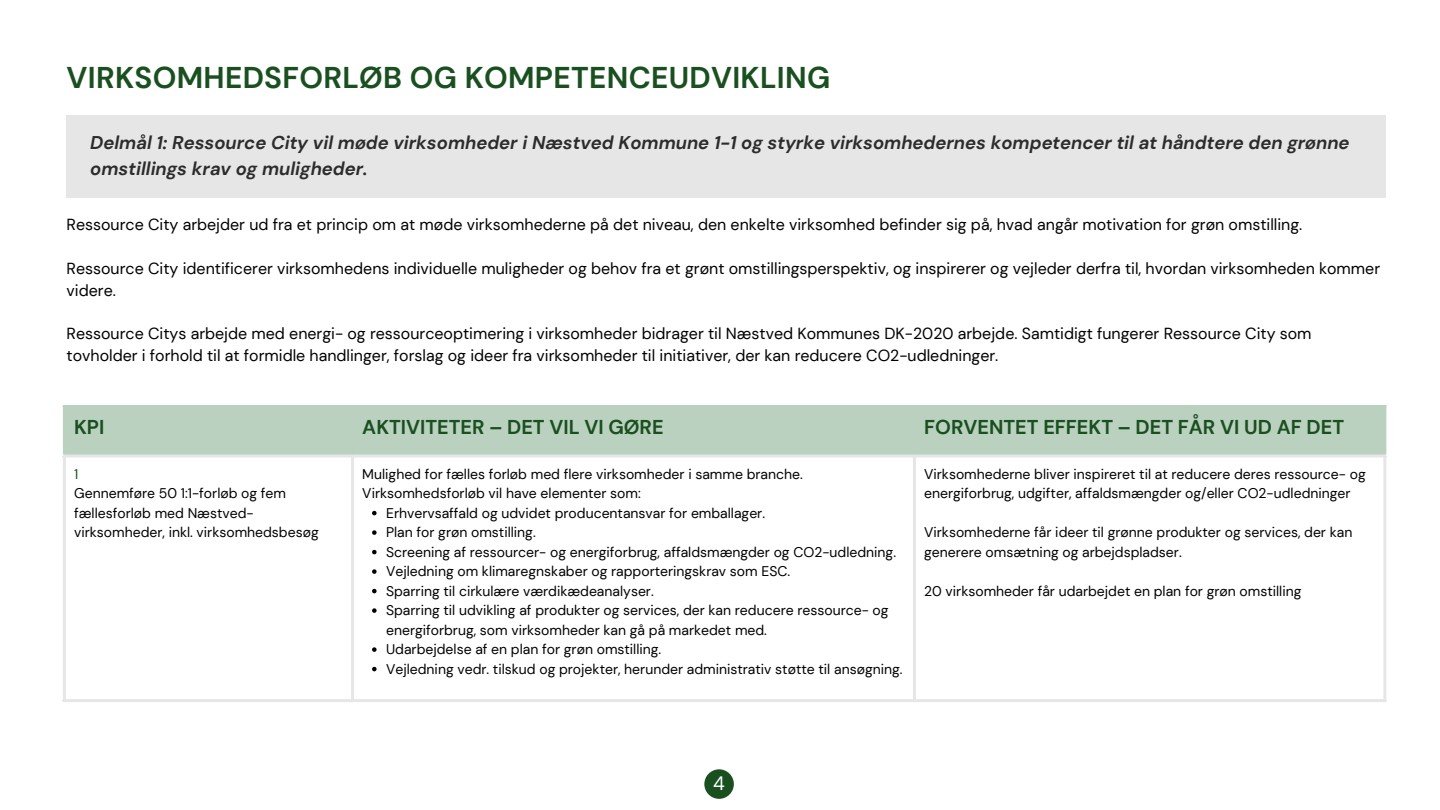
<style>
.page{position:relative;width:1440px;height:810px;background:#fff}
.page>*{position:absolute;margin:0;border:0;box-sizing:border-box;transform-origin:0 0}
.t1{font:700 30px "DM Sans";letter-spacing:.01em;color:#1a5020}
.t2{font:700 20px "DM Sans";color:#1a5020}
.t3{font:19.4px "DM Sans";color:#fff}
.t4{font:italic 700 18.5px/26.2px "DM Sans";color:#2c2c2c}
.t5{font:16px/21.8px "DM Sans";color:#000}
.t6{font:14px/19.5px "DM Sans";color:#000}
.t7{font:14px "DM Sans";color:#1a5020}
</style>
<div class="page">
<div style="left:66px;top:408px;width:1317px;height:46px;background:#bbd1c0"></div>
<svg style="left:372px;top:511px;width:5px;height:4px"></svg>
<svg style="left:372px;top:530px;width:5px;height:5px"></svg>
<svg style="left:372px;top:550px;width:5px;height:4px"></svg>
<svg style="left:372px;top:569px;width:5px;height:5px"></svg>
<svg style="left:372px;top:589px;width:5px;height:4px"></svg>
<svg style="left:372px;top:608px;width:5px;height:5px"></svg>
<svg style="left:372px;top:647px;width:5px;height:5px"></svg>
<svg style="left:372px;top:667px;width:5px;height:4px"></svg>
<hr style="left:63px;top:408px;width:3px;height:46px;background:#bbd1c0">
<hr style="left:351px;top:408px;width:3px;height:46px;background:#bbd1c0">
<hr style="left:913px;top:408px;width:3px;height:46px;background:#bbd1c0">
<hr style="left:1383px;top:408px;width:3px;height:46px;background:#bbd1c0">
<hr style="left:63px;top:405px;width:1323px;height:3px;background:#bbd1c0">
<hr style="left:63px;top:458px;width:3px;height:241px;background:#e6e6e6">
<hr style="left:351px;top:458px;width:3px;height:241px;background:#e6e6e6">
<hr style="left:913px;top:458px;width:3px;height:241px;background:#e6e6e6">
<hr style="left:1383px;top:458px;width:3px;height:241px;background:#e6e6e6">
<svg style="left:63px;top:454px;width:1323px;height:4px;fill:#e6e6e6"></svg>
<hr style="left:63px;top:699px;width:1323px;height:3px;background:#e6e6e6">
<div style="left:67px;top:115px;width:1319px;height:83px;background:#e6e6e6"></div>
<div style="left:704px;top:769px;width:30px;height:30px;background:#1a5020;border-radius:50%"></div>
<p class="t1" style="left:67px;top:58px;width:765px">VIRKSOMHEDSFORLØB OG KOMPETENCEUDVIKLING</p>
<p class="t4" style="left:90px;top:130px;width:1261px">Delmål 1: Ressource City vil møde virksomheder i Næstved Kommune 1-1 og styrke virksomhedernes kompetencer til at håndtere den grønne omstillings krav og muligheder.</p>
<p class="t5" style="left:67px;top:214px;width:1237px">Ressource City arbejder ud fra et princip om at møde virksomhederne på det niveau, den enkelte virksomhed befinder sig på, hvad angår motivation for grøn omstilling.</p>
<p class="t5" style="left:67px;top:257px;width:1315px">Ressource City identificerer virksomhedens individuelle muligheder og behov fra et grønt omstillingsperspektiv, og inspirerer og vejleder derfra til, hvordan virksomheden kommer videre.</p>
<p class="t5" style="left:67px;top:323px;width:1247px">Ressource Citys arbejde med energi- og ressourceoptimering i virksomheder bidrager til Næstved Kommunes DK-2020 arbejde. Samtidigt fungerer Ressource City som tovholder i forhold til at formidle handlinger, forslag og ideer fra virksomheder til initiativer, der kan reducere CO2-udledninger.</p>
<p class="t2" style="left:74px;top:414px;width:32px">KPI</p>
<p class="t2" style="left:362px;top:414px;width:303px">AKTIVITETER – DET VIL VI GØRE</p>
<p class="t2" style="left:924px;top:414px;width:421px">FORVENTET EFFEKT – DET FÅR VI UD AF DET</p>
<p class="t7" style="left:74px;top:465px;width:6px">1</p>
<p class="t6" style="left:74px;top:484px;width:246px">Gennemføre 50 1:1-forløb og fem fællesforløb med Næstved&shy;virksomheder, inkl. virksomhedsbesøg</p>
<p class="t6" style="left:362px;top:464px;width:442px">Mulighed for fælles forløb med flere virksomheder i samme branche.<br>Virksomhedsforløb vil have elementer som:</p>
<p class="t6" style="left:386px;top:503px;width:381px">Erhvervsaffald og udvidet producentansvar for emballager.</p>
<p class="t6" style="left:386px;top:523px;width:151px">Plan for grøn omstilling.</p>
<p class="t6" style="left:386px;top:542px;width:511px">Screening af ressourcer- og energiforbrug, affaldsmængder og CO2-udledning.</p>
<p class="t6" style="left:386px;top:562px;width:406px">Vejledning om klimaregnskaber og rapporteringskrav som ESC.</p>
<p class="t6" style="left:386px;top:581px;width:269px">Sparring til cirkulære værdikædeanalyser.</p>
<p class="t6" style="left:386px;top:601px;width:504px">Sparring til udvikling af produkter og services, der kan reducere ressource- og energiforbrug, som virksomheder kan gå på markedet med.</p>
<p class="t6" style="left:386px;top:640px;width:277px">Udarbejdelse af en plan for grøn omstilling.</p>
<p class="t6" style="left:386px;top:659px;width:518px">Vejledning vedr. tilskud og projekter, herunder administrativ støtte til ansøgning.</p>
<p class="t6" style="left:924px;top:464px;width:443px">Virksomhederne bliver inspireret til at reducere deres ressource- og energiforbrug, udgifter, affaldsmængder og/eller CO2-udledninger</p>
<p class="t6" style="left:924px;top:523px;width:430px">Virksomhederne får ideer til grønne produkter og services, der kan generere omsætning og arbejdspladser.</p>
<p class="t6" style="left:924px;top:581px;width:379px">20 virksomheder får udarbejdet en plan for grøn omstilling</p>
<p class="t3" style="left:713px;top:771px;width:13px">4</p>
</div>
